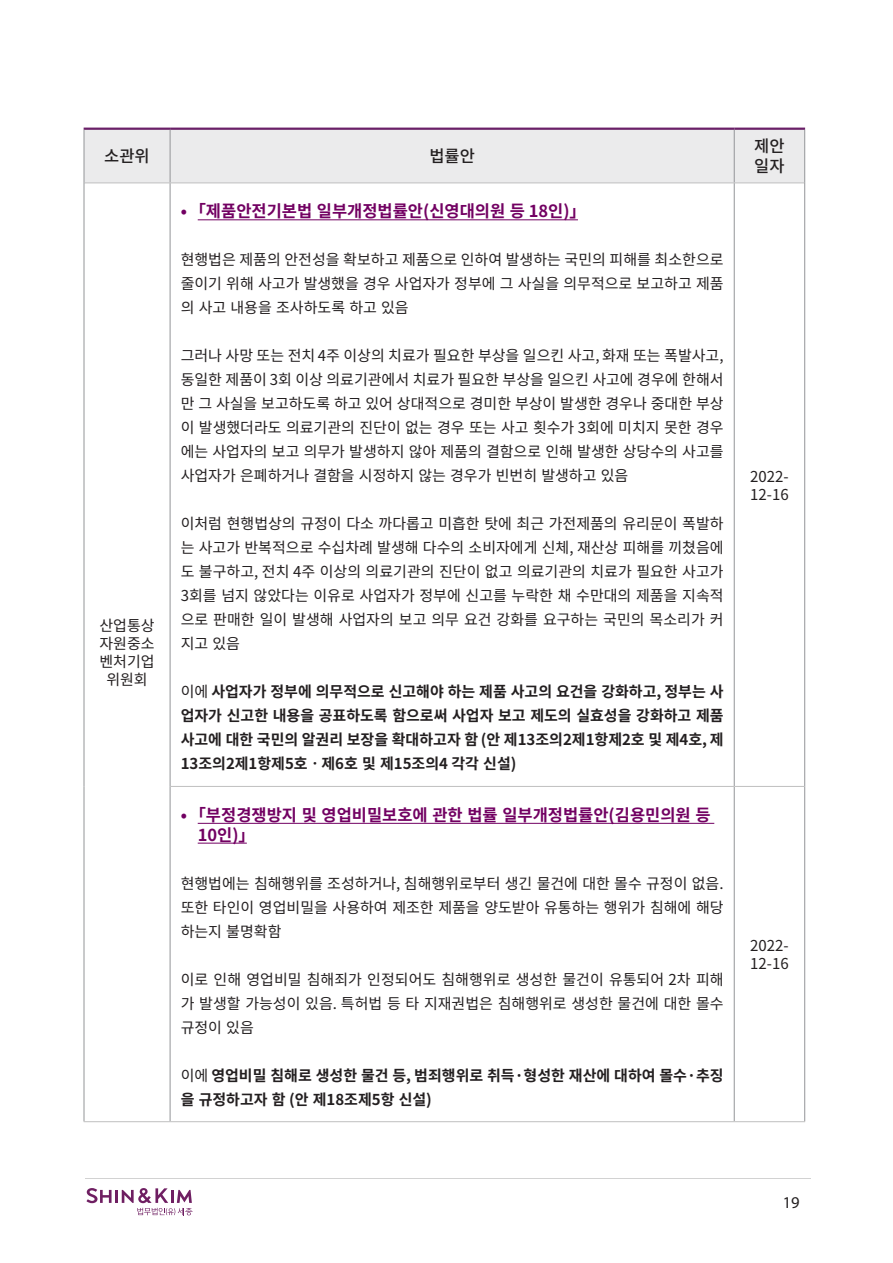
<style>
.page{position:relative;width:893px;height:1263px;background:#fff}
.page>*{position:absolute;margin:0;border:0;box-sizing:border-box;transform-origin:0 0}
.t1{font:700 16.5px/19.8px "Noto Sans CJ Kkr";color:#720062}
.t2{font:500 16.5px "Noto Sans CJ Kkr";color:#231f20}
.t3{font:16.5px "Myriad Pro";color:#231f20}
.t4{font:15px/24px "Noto Sans CJ Kkr";color:#231f20;text-align:justify}
.t5{font:700 15px/24px "Noto Sans CJ Kkr";color:#231f20;text-align:justify}
.s1{font-weight:400}
</style>
<div class="page">
<svg style="left:86px;top:1188px;width:107px;height:27px"></svg>
<hr style="left:85px;top:1178px;width:726px;height:1px;background:#d2d2d2">
<div style="left:85px;top:130px;width:719px;height:53px;background:#ebebec"></div>
<hr style="left:84px;top:128px;width:86px;height:2px;background:#6a2068">
<hr style="left:170px;top:128px;width:564px;height:2px;background:#6a2068">
<hr style="left:734px;top:128px;width:71px;height:2px;background:#6a2068">
<hr style="left:84px;top:130px;width:1px;height:53px;background:#939598">
<hr style="left:170px;top:130px;width:1px;height:53px;background:#939598">
<hr style="left:734px;top:130px;width:1px;height:53px;background:#939598">
<hr style="left:804px;top:130px;width:1px;height:53px;background:#939598">
<hr style="left:84px;top:183px;width:86px;height:1px;background:#bfbfbf">
<hr style="left:170px;top:183px;width:564px;height:1px;background:#bfbfbf">
<hr style="left:734px;top:183px;width:70px;height:1px;background:#bfbfbf">
<hr style="left:84px;top:183px;width:1px;height:603px;background:#939598">
<hr style="left:170px;top:183px;width:1px;height:603px;background:#939598">
<hr style="left:734px;top:183px;width:1px;height:603px;background:#939598">
<hr style="left:804px;top:183px;width:1px;height:603px;background:#939598">
<hr style="left:84px;top:786px;width:1px;height:335px;background:#939598">
<hr style="left:170px;top:786px;width:1px;height:335px;background:#939598">
<hr style="left:734px;top:787px;width:1px;height:334px;background:#939598">
<hr style="left:804px;top:786px;width:1px;height:335px;background:#939598">
<hr style="left:170px;top:786px;width:564px;height:1px;background:#bfbfbf">
<hr style="left:734px;top:786px;width:70px;height:1px;background:#bfbfbf">
<hr style="left:84px;top:1121px;width:86px;height:1px;background:#bfbfbf">
<hr style="left:170px;top:1121px;width:564px;height:1px;background:#bfbfbf">
<hr style="left:734px;top:1121px;width:71px;height:1px;background:#bfbfbf">
<hr style="left:198px;top:219px;width:380px;height:1px;background:#720062">
<hr style="left:198px;top:823px;width:516px;height:1px;background:#720062">
<hr style="left:198px;top:843px;width:49px;height:1px;background:#720062">
<p class="t2" style="left:104px;top:147px;width:47px">소관위</p>
<p class="t2" style="left:429px;top:147px;width:47px">법률안</p>
<p class="t4" style="left:99px;top:614px;width:57px">산업통상</p>
<p class="t4" style="left:99px;top:632px;width:57px">자원중소</p>
<p class="t4" style="left:99px;top:650px;width:57px">벤처기업</p>
<p class="t4" style="left:106px;top:668px;width:43px">위원회</p>
<p class="t1" style="left:181px;top:202px;width:407px">• ｢제품안전기본법 일부개정법률안(신영대의원 등 18인)」</p>
<p class="t4" style="left:181px;top:248px;width:544px">현행법은 제품의 안전성을 확보하고 제품으로 인하여 발생하는 국민의 피해를 최소한으로 줄이기 위해 사고가 발생했을 경우 사업자가 정부에 그 사실을 의무적으로 보고하고 제품 의 사고 내용을 조사하도록 하고 있음</p>
<p class="t4" style="left:181px;top:344px;width:544px">그러나 사망 또는 전치 4주 이상의 치료가 필요한 부상을 일으킨 사고, 화재 또는 폭발사고, 동일한 제품이 3회 이상 의료기관에서 치료가 필요한 부상을 일으킨 사고에 경우에 한해서 만 그 사실을 보고하도록 하고 있어 상대적으로 경미한 부상이 발생한 경우나 중대한 부상 이 발생했더라도 의료기관의 진단이 없는 경우 또는 사고 횟수가 3회에 미치지 못한 경우 에는 사업자의 보고 의무가 발생하지 않아 제품의 결함으로 인해 발생한 상당수의 사고를 사업자가 은폐하거나 결함을 시정하지 않는 경우가 빈번히 발생하고 있음</p>
<p class="t4" style="left:181px;top:512px;width:544px">이처럼 현행법상의 규정이 다소 까다롭고 미흡한 탓에 최근 가전제품의 유리문이 폭발하 는 사고가 반복적으로 수십차례 발생해 다수의 소비자에게 신체, 재산상 피해를 끼쳤음에 도 불구하고, 전치 4주 이상의 의료기관의 진단이 없고 의료기관의 치료가 필요한 사고가 3회를 넘지 않았다는 이유로 사업자가 정부에 신고를 누락한 채 수만대의 제품을 지속적 으로 판매한 일이 발생해 사업자의 보고 의무 요건 강화를 요구하는 국민의 목소리가 커 지고 있음</p>
<p class="t5" style="left:181px;top:680px;width:544px"><span class="s1">이에</span> 사업자가 정부에 의무적으로 신고해야 하는 제품 사고의 요건을 강화하고, 정부는 사 업자가 신고한 내용을 공표하도록 함으로써 사업자 보고 제도의 실효성을 강화하고 제품 사고에 대한 국민의 알권리 보장을 확대하고자 함 (안 제13조의2제1항제2호 및 제4호, 제 13조의2제1항제5호ㆍ제6호 및 제15조의4 각각 신설)</p>
<p class="t1" style="left:198px;top:805px;width:514px;text-indent:-17px">• ｢부정경쟁방지 및 영업비밀보호에 관한 법률 일부개정법률안(김용민의원 등<br>10인)」</p>
<p class="t4" style="left:181px;top:871px;width:544px">현행법에는 침해행위를 조성하거나, 침해행위로부터 생긴 물건에 대한 몰수 규정이 없음. 또한 타인이 영업비밀을 사용하여 제조한 제품을 양도받아 유통하는 행위가 침해에 해당 하는지 불명확함</p>
<p class="t4" style="left:181px;top:967px;width:544px">이로 인해 영업비밀 침해죄가 인정되어도 침해행위로 생성한 물건이 유통되어 2차 피해 가 발생할 가능성이 있음. 특허법 등 타 지재권법은 침해행위로 생성한 물건에 대한 몰수 규정이 있음</p>
<p class="t5" style="left:181px;top:1063px;width:544px"><span class="s1">이에</span> 영업비밀 침해로 생성한 물건 등, 범죄행위로 취득·형성한 재산에 대하여 몰수·추징 을 규정하고자 함 (안 제18조제5항 신설)</p>
<p class="t2" style="left:754px;top:137px;width:32px">제안</p>
<p class="t2" style="left:754px;top:157px;width:32px">일자</p>
<p class="t4" style="left:750px;top:464px;width:40px">2022-</p>
<p class="t4" style="left:750px;top:482px;width:40px">12-16</p>
<p class="t4" style="left:750px;top:934px;width:40px">2022-</p>
<p class="t4" style="left:750px;top:952px;width:40px">12-16</p>
<p class="t3" style="left:783px;top:1192px;width:18px">19</p>
</div>
